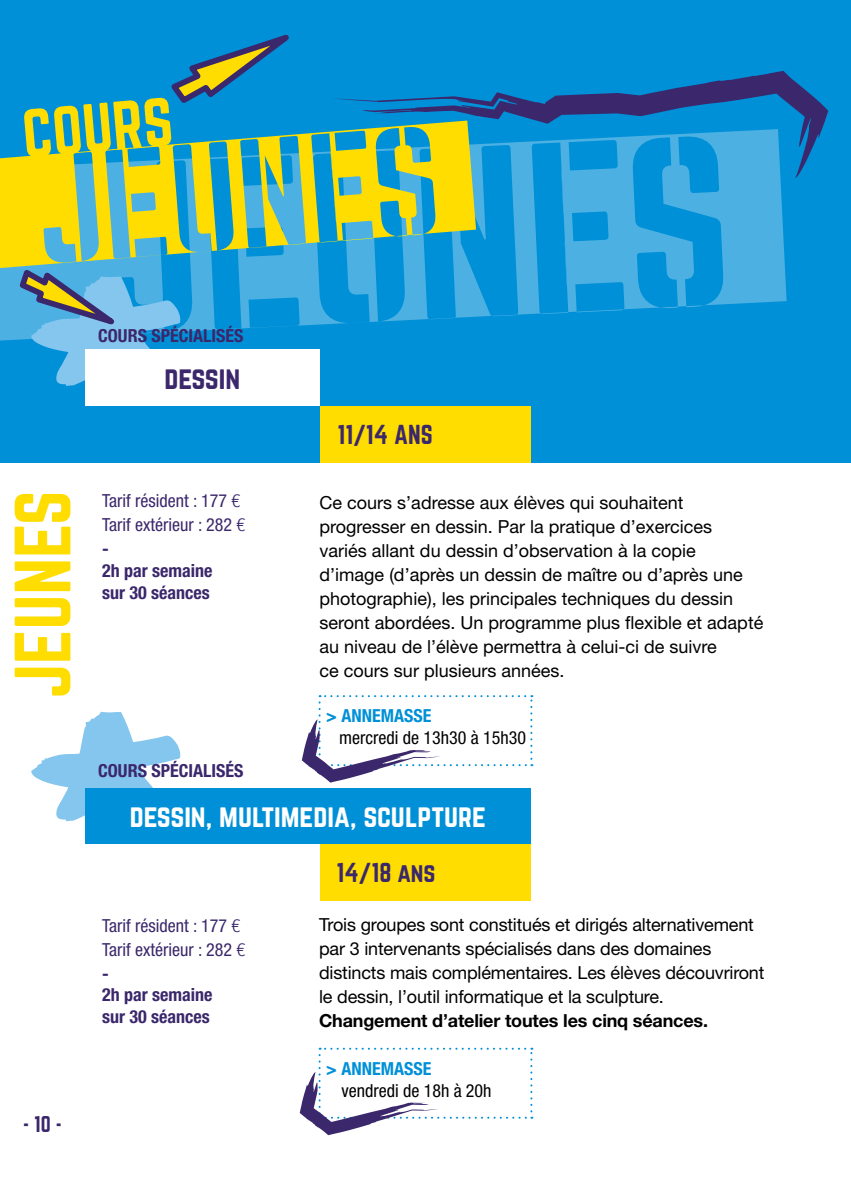
<style>
.page{position:relative;width:851px;height:1191px;background:#fff}
.page>*{position:absolute;margin:0;border:0;box-sizing:border-box;transform-origin:0 0}
.t1{font:69.6px "Norwester";color:#fd0}
.t2{font:28px "Norwester";color:#fff}
.t3{font:28px "Norwester";color:#3b276b}
.t4{font:24px "Norwester";color:#3b276b}
.t5{font:20px "Norwester";color:#3b276b}
.t6{font:18px/24px "Helvetica Neue LT Std";color:#000}
.t7{font:700 condensed 18px/21.6px "Helvetica Neue";color:#3b276b}
.t8{font:condensed 18px/24px "Helvetica Neue";color:#3b276b}
.t9{font:700 18px "Helvetica Neue LT Std";letter-spacing:-.01em;color:#000}
.t10{font:condensed 18px "Helvetica Neue";color:#000}
.t11{font:700 condensed 18px "Helvetica Neue";color:#0090d7}
.s1{font-family:"Helvetica Neue LT Std";font-weight:300}
.s2{font-weight:700}
</style>
<div class="page">
<svg style="left:31px;top:711px;width:149px;height:110px"></svg>
<div style="left:0;top:1px;width:850px;height:461px;background:#0090d7"></div>
<svg style="left:0;top:179px;width:786px;height:162px"></svg>
<svg style="left:561px;top:179px;width:2px;height:34px"></svg>
<svg style="left:564px;top:242px;width:3px;height:43px"></svg>
<svg style="left:350px;top:322px;width:19px;height:1px"></svg>
<svg style="left:492px;top:315px;width:24px;height:1px"></svg>
<svg style="left:429px;top:318px;width:25px;height:1px"></svg>
<svg style="left:541px;top:312px;width:27px;height:2px"></svg>
<svg style="left:576px;top:309px;width:47px;height:3px"></svg>
<svg style="left:660px;top:306px;width:17px;height:2px"></svg>
<svg style="left:686px;top:305px;width:18px;height:2px"></svg>
<div style="left:320px;top:406px;width:211px;height:57px;background:#fd0"></div>
<svg style="left:335px;top:71px;width:493px;height:108px"></svg>
<div style="left:85px;top:787px;width:446px;height:56px;background:#0090d7"></div>
<div style="left:319px;top:844px;width:211px;height:56px;background:#fd0"></div>
<svg style="left:302px;top:695px;width:230px;height:87px"></svg>
<svg style="left:300px;top:1047px;width:232px;height:88px"></svg>
<svg style="left:24px;top:34px;width:265px;height:87px"></svg>
<svg style="left:0;top:121px;width:476px;height:154px"></svg>
<svg style="left:330px;top:151px;width:3px;height:27px"></svg>
<svg style="left:334px;top:196px;width:2px;height:27px"></svg>
<svg style="left:199px;top:250px;width:19px;height:2px"></svg>
<svg style="left:289px;top:243px;width:16px;height:2px"></svg>
<svg style="left:249px;top:247px;width:17px;height:1px"></svg>
<svg style="left:320px;top:241px;width:17px;height:1px"></svg>
<svg style="left:343px;top:238px;width:30px;height:3px"></svg>
<svg style="left:396px;top:234px;width:27px;height:2px"></svg>
<div style="left:85px;top:349px;width:234px;height:57px;background:#fff"></div>
<svg style="left:16px;top:265px;width:164px;height:121px"></svg>
<h1 class="t1" style="left:9px;top:699px;width:210px;rotate:-90deg">JEUNES</h1>
<p class="t5" style="left:23px;top:1114px;width:40px">- 10 -</p>
<p class="t7" style="left:98px;top:324px;width:147px">COURS SPÉCIALISÉS</p>
<h2 class="t3" style="left:164px;top:364px;width:77px">dessin</h2>
<p class="t8" style="left:102px;top:489px;width:144px">Tarif résident : 177 <span class="s1">€<br></span>Tarif extérieur : 282 <span class="s1">€ </span><span class="s2">-</span></p>
<p class="t7" style="left:102px;top:559px;width:112px">2h par semaine sur 30 séances</p>
<p class="t7" style="left:98px;top:760px;width:147px">COURS SPÉCIALISÉS</p>
<h3 class="t4" style="left:337px;top:423px;width:97px">11/14 ANS</h3>
<p class="t6" style="left:319px;top:490px;width:445px">Ce cours s’adresse aux élèves qui souhaitent progresser en dessin. Par la pratique d’exercices variés allant du dessin d’observation à la copie d’image (d’après un dessin de maître ou d’après une photographie), les principales techniques du dessin seront abordées. Un programme plus flexible et adapté au niveau de l’élève permettra à celui-ci de suivre<br>ce cours sur plusieurs années.</p>
<p class="t11" style="left:326px;top:705px;width:107px">&gt; ANNEMASSE</p>
<p class="t10" style="left:339px;top:727px;width:188px">mercredi de 13h30 à 15h30</p>
<h2 class="t2" style="left:130px;top:802px;width:358px">dessin, multimedia, sculpture</h2>
<h3 class="t4" style="left:336px;top:861px;width:100px">14/18 ans</h3>
<p class="t8" style="left:102px;top:913px;width:144px">Tarif résident : 177 <span class="s1">€<br></span>Tarif extérieur : 282 <span class="s1">€ </span><span class="s2">-</span></p>
<p class="t7" style="left:102px;top:984px;width:112px">2h par semaine sur 30 séances</p>
<p class="t6" style="left:319px;top:912px;width:447px">Trois groupes sont constitués et dirigés alternativement par 3 intervenants spécialisés dans des domaines distincts mais complémentaires. Les élèves découvriront le dessin, l’outil informatique et la sculpture.</p>
<p class="t9" style="left:319px;top:1009px;width:390px">Changement d’atelier toutes les cinq séances.</p>
<p class="t11" style="left:326px;top:1057px;width:107px">&gt; ANNEMASSE</p>
<p class="t10" style="left:341px;top:1079px;width:152px">vendredi de 18h à 20h</p>
</div>
